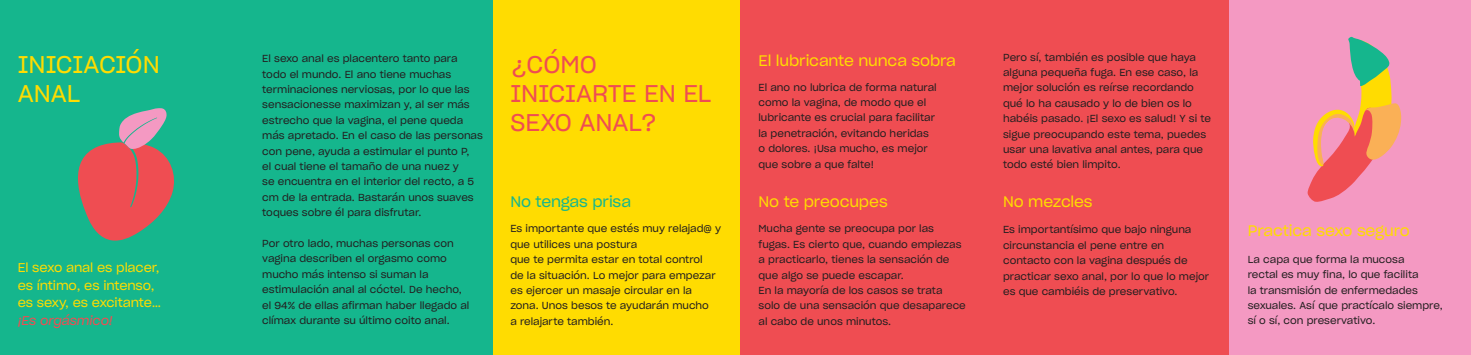
<style>
.page{position:relative;width:1471px;height:355px;background:#fff}
.page>*{position:absolute;margin:0;border:0;box-sizing:border-box;transform-origin:0 0}
.t1{font:23.75px/28.8px "Sharp Grotesk Book 20";letter-spacing:-.005em;color:#ef4d52}
.t2{font:23.75px/28.8px "Sharp Grotesk Book 20";letter-spacing:-.005em;color:#ffdc01}
.t3{font:15px "Sharp Grotesk Book 20";letter-spacing:-.01em;color:#ffdc01}
.t4{font:15px "Sharp Grotesk Book 20";letter-spacing:-.01em;color:#15b68d}
.t5{font:12.5px "Sharp Grotesk Book 20";letter-spacing:-.01em;color:#ffdc01}
.t6{font:12.5px "Sharp Grotesk Book Italic 20";letter-spacing:-.01em;color:#ef4d52}
.t7{font:10px/15.4px "Sharp Grotesk Book 20";color:#231f20}
</style>
<div class="page">
<div style="left:493px;top:0;width:248px;height:354px;background:#ffdc01"></div>
<div style="left:741px;top:0;width:489px;height:354px;background:#ef4d52"></div>
<div style="left:1230px;top:0;width:240px;height:354px;background:#f499c2"></div>
<div style="left:0;top:0;width:493px;height:354px;background:#15b68d"></div>
<svg style="left:1307px;top:36px;width:94px;height:166px"></svg>
<svg style="left:78px;top:108px;width:96px;height:133px"></svg>
<p class="t2" style="left:18px;top:49px;width:144px">INICIACIÓN<br>ANAL</p>
<p class="t1" style="left:510px;top:49px;width:203px">¿CÓMO<br>INICIARTE EN EL<br>SEXO ANAL?</p>
<p class="t7" style="left:262px;top:50px;width:222px">El sexo anal es placentero tanto para todo el mundo. El ano tiene muchas terminaciones nerviosas, por lo que las sensacionesse maximizan y, al ser más estrecho que la vagina, el pene queda más apretado. En el caso de las personas con pene, ayuda a estimular el punto P,<br>el cual tiene el tamaño de una nuez y<br>se encuentra en el interior del recto, a 5 cm de la entrada. Bastarán unos suaves toques sobre él para disfrutar.</p>
<p class="t7" style="left:262px;top:235px;width:209px">Por otro lado, muchas personas con vagina describen el orgasmo como mucho más intenso si suman la estimulación anal al cóctel. De hecho, el 94% de ellas afirman haber llegado al clímax durante su último coito anal.</p>
<p class="t4" style="left:510px;top:189px;width:122px">No tengas prisa</p>
<p class="t7" style="left:510px;top:220px;width:212px">Es importante que estés muy relajad@ y que utilices una postura</p>
<p class="t7" style="left:510px;top:251px;width:194px">que te permita estar en total control</p>
<p class="t7" style="left:510px;top:266px;width:207px">de la situación. Lo mejor para empezar es ejercer un masaje circular en la zona. Unos besos te ayudarán mucho</p>
<p class="t7" style="left:510px;top:313px;width:104px">a relajarte también.</p>
<p class="t5" style="left:18px;top:257px;width:143px">El sexo anal es placer,</p>
<p class="t5" style="left:18px;top:275px;width:138px">es íntimo, es intenso,</p>
<p class="t5" style="left:18px;top:292px;width:145px">es sexy, es excitante…</p>
<p class="t6" style="left:18px;top:310px;width:97px">¡Es orgásmico!</p>
<p class="t3" style="left:758px;top:49px;width:199px">El lubricante nunca sobra</p>
<p class="t7" style="left:758px;top:79px;width:180px">El ano no lubrica de forma natural como la vagina, de modo que el lubricante es crucial para facilitar</p>
<p class="t7" style="left:758px;top:125px;width:172px;text-align:justify">la penetración, evitando heridas o dolores. ¡Usa mucho, es mejor que sobre a que falte!</p>
<p class="t7" style="left:1003px;top:49px;width:209px">Pero sí, también es posible que haya alguna pequeña fuga. En ese caso, la mejor solución es reírse recordando qué lo ha causado y lo de bien os lo habéis pasado. ¡El sexo es salud! Y si te sigue preocupando este tema, puedes usar una lavativa anal antes, para que todo esté bien limpito.</p>
<p class="t3" style="left:758px;top:189px;width:131px">No te preocupes</p>
<p class="t3" style="left:1003px;top:189px;width:91px">No mezcles</p>
<p class="t7" style="left:758px;top:220px;width:205px">Mucha gente se preocupa por las fugas. Es cierto que, cuando empiezas a practicarlo, tienes la sensación de que algo se puede escapar.</p>
<p class="t7" style="left:758px;top:282px;width:185px">En la mayoría de los casos se trata</p>
<p class="t7" style="left:758px;top:297px;width:209px">solo de una sensación que desaparece al cabo de unos minutos.</p>
<p class="t7" style="left:1003px;top:221px;width:208px">Es importantísimo que bajo ninguna circunstancia el pene entre en contacto con la vagina después de practicar sexo anal, por lo que lo mejor es que cambiéis de preservativo.</p>
<p class="t3" style="left:1247px;top:218px;width:164px">Practica sexo seguro</p>
<p class="t7" style="left:1247px;top:251px;width:197px">La capa que forma la mucosa<br>rectal es muy fina, lo que facilita<br>la transmisión de enfermedades sexuales. Así́ que practícalo siempre, sí o sí, con preservativo.</p>
</div>
